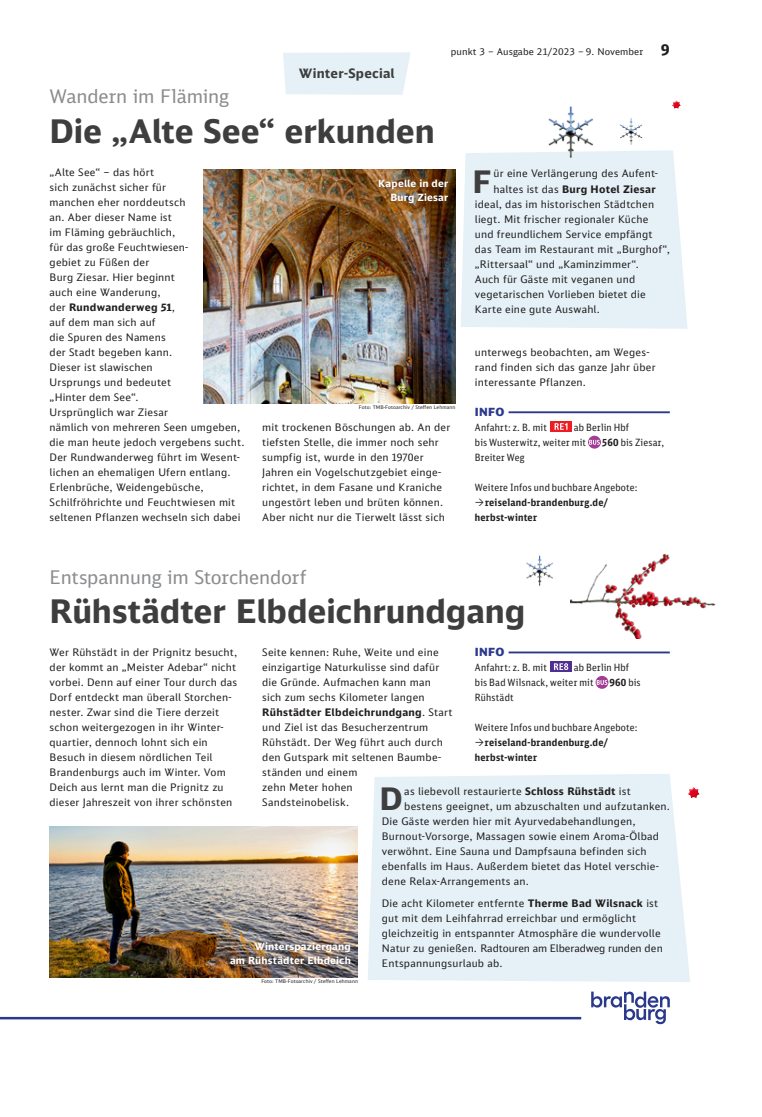
<style>
.page{position:relative;width:762px;height:1117px;background:#fff}
.page>*{position:absolute;margin:0;border:0;box-sizing:border-box;transform-origin:0 0}
.t1{font:700 32.5px "DB Sans Alternate";letter-spacing:-.005em;color:#3e3e3f}
.t2{font:700 31px "DB Sans Alternate";color:#3e3e3f}
.t3{font:18.75px "DB Sans";letter-spacing:-.01em;color:#8a8c8f}
.t4{font:700 13px "DB Sans Alternate";letter-spacing:.015em;color:#3e3e3f}
.t5{font:900 11.25px "DB Sans Alternate";letter-spacing:.02em;color:#2a398b}
.t6{font:10.38px/15px "DB Sans Alternate";letter-spacing:.02em;color:#231f20}
.t7{font:700 10.38px "DB Sans Alternate";letter-spacing:.025em;color:#231f20}
.t8{font:10px/15px "DB Sans Cond";letter-spacing:.02em;color:#231f20}
.t9{font:700 10px "DB Sans Cond";letter-spacing:.025em;color:#231f20}
.t10{font:700 10px/13.8px "DB Sans Alternate";letter-spacing:.02em;color:#fff;text-align:right}
.t11{font:9.38px "DB Sans";letter-spacing:.01em;color:#231f20}
.t12{font:5px "DB Sans Alternate";letter-spacing:.01em;color:#231f20}
.s1{font-weight:700;font-size:15px}
.s2{font-weight:700}
.s3{font-weight:400}
</style>
<div class="page">
<div style="left:461px;top:150px;width:226px;height:179px;background:#e5f1f7"></div>
<div style="left:368px;top:774px;width:322px;height:207px;background:#e5f1f7"></div>
<hr style="left:0;top:1016px;width:581px;height:3px;background:#2a398b">
<svg style="left:591px;top:991px;width:79px;height:32px"></svg>
<hr style="left:508px;top:411px;width:162px;height:2px;background:#2a398b">
<svg style="left:550px;top:421px;width:22px;height:11px"></svg>
<svg style="left:554px;top:423px;width:13px;height:6px"></svg>
<svg style="left:588px;top:435px;width:13px;height:13px"></svg>
<svg style="left:589px;top:440px;width:11px;height:4px"></svg>
<hr style="left:508px;top:651px;width:162px;height:2px;background:#2a398b">
<div style="left:550px;top:661px;width:22px;height:11px;background:#502e92"></div>
<svg style="left:554px;top:663px;width:14px;height:7px"></svg>
<svg style="left:595px;top:675px;width:13px;height:13px"></svg>
<svg style="left:597px;top:680px;width:10px;height:4px"></svg>
<img style="left:50px;top:826px;width:308px;height:151px">
<div style="left:227px;top:938px;width:127px;height:29px;background:#231f20;opacity:.35"></div>
<img style="left:204px;top:169px;width:251px;height:235px">
<div style="left:375px;top:176px;width:77px;height:31px;background:#231f20;opacity:.35"></div>
<svg style="left:283px;top:52px;width:128px;height:43px"></svg>
<img style="left:545px;top:106px;width:50px;height:53px">
<img style="left:620px;top:118px;width:23px;height:27px">
<img style="left:526px;top:555px;width:27px;height:31px">
<img style="left:570px;top:553px;width:146px;height:86px">
<div style="left:670px;top:101px;width:11px;height:9px;background:#231f20;opacity:.45"></div>
<div style="left:686px;top:785px;width:14px;height:13px;background:#fff"></div>
<div style="left:686px;top:787px;width:14px;height:12px;background:#231f20;opacity:.45"></div>
<p class="t4" style="left:299px;top:65px;width:97px">Winter-Special</p>
<p class="t11" style="left:451px;top:46px;width:220px">punkt 3 – Ausgabe 21/2023 – 9. November <span class="s1">9</span></p>
<p class="t3" style="left:50px;top:85px;width:181px">Wandern im Fläming</p>
<p class="t1" style="left:50px;top:110px;width:387px">Die „Alte See“ erkunden</p>
<p class="t6" style="left:50px;top:164px;width:196px">„Alte See“ – das hört<br>sich zunächst sicher für<br>manchen eher norddeutsch<br>an. Aber dieser Name ist<br>im Fläming gebräuchlich,<br>für das große Feuchtwiesen-<br>gebiet zu Füßen der<br>Burg Ziesar. Hier beginnt<br>auch eine Wanderung,<br>der <span class="s2">Rundwanderweg 51</span>,<br>auf dem man sich auf<br>die Spuren des Namens<br>der Stadt begeben kann.<br>Dieser ist slawischen<br>Ursprungs und bedeutet<br>„Hinter dem See“.<br>Ursprünglich war Ziesar<br>nämlich von mehreren Seen umgeben, die man heute jedoch vergebens sucht.<br>Der Rundwanderweg führt im Wesent&shy;lichen an ehemaligen Ufern entlang.<br>Erlenbrüche, Weidengebüsche,<br>Schilfröhrichte und Feuchtwiesen mit seltenen Pflanzen wechseln sich dabei</p>
<p class="t10" style="left:378px;top:177px;width:72px">Kapelle in der<br>Burg Ziesar</p>
<p class="t12" style="left:359px;top:404px;width:98px">Foto: TMB-Fotoarchiv / Steffen Lehmann</p>
<p class="t6" style="left:262px;top:419px;width:190px">mit trockenen Böschungen ab. An der tiefsten Stelle, die immer noch sehr sumpfig ist, wurde in den 1970er Jahren ein Vogelschutzgebiet einge&shy;richtet, in dem Fasane und Kraniche ungestört leben und brüten können.<br>Aber nicht nur die Tierwelt lässt sich</p>
<p class="t2" style="left:472px;top:161px;width:21px">F</p>
<p class="t6" style="left:493px;top:166px;width:166px">ür eine Verlängerung des Aufent-</p>
<p class="t7" style="left:493px;top:182px;width:164px"><span class="s3">haltes ist das</span> Burg Hotel Ziesar</p>
<p class="t6" style="left:475px;top:196px;width:181px">ideal, das im historischen Städtchen</p>
<p class="t6" style="left:475px;top:211px;width:175px">liegt. Mit frischer regionaler Küche</p>
<p class="t6" style="left:475px;top:226px;width:179px">und freundlichem Service empfängt</p>
<p class="t6" style="left:475px;top:241px;width:196px">das Team im Restaurant mit „Burghof“,</p>
<p class="t6" style="left:475px;top:256px;width:165px">„Rittersaal“ und „Kaminzimmer“.</p>
<p class="t6" style="left:475px;top:271px;width:162px">Auch für Gäste mit veganen und</p>
<p class="t6" style="left:475px;top:286px;width:172px">vegetarischen Vorlieben bietet die</p>
<p class="t6" style="left:475px;top:301px;width:126px">Karte eine gute Auswahl.</p>
<p class="t6" style="left:475px;top:344px;width:182px">unterwegs beobachten, am Weges&shy;rand finden sich das ganze Jahr über interessante Pflanzen.</p>
<p class="t5" style="left:475px;top:404px;width:31px">INFO</p>
<p class="t8" style="left:475px;top:419px;width:74px">Anfahrt: z. B. mit</p>
<p class="t8" style="left:475px;top:419px;width:156px;text-indent:99px">ab Berlin Hbf bis Wusterwitz, weiter mit</p>
<p class="t8" style="left:602px;top:434px;width:64px"><span class="s2">560</span> bis Ziesar,</p>
<p class="t8" style="left:475px;top:449px;width:51px">Breiter Weg</p>
<p class="t8" style="left:475px;top:479px;width:164px">Weitere Infos und buchbare Angebote:</p>
<p class="t9" style="left:485px;top:496px;width:124px">reiseland-brandenburg.de/</p>
<p class="t9" style="left:475px;top:511px;width:64px">herbst-winter</p>
<p class="t3" style="left:50px;top:565px;width:258px">Entspannung im Storchendorf</p>
<p class="t1" style="left:50px;top:590px;width:477px">Rühstädter Elbdeichrundgang</p>
<p class="t6" style="left:50px;top:644px;width:189px">Wer Rühstädt in der Prignitz besucht, der kommt an „Meister Adebar“ nicht vorbei. Denn auf einer Tour durch das Dorf entdeckt man überall Storchen&shy;nester. Zwar sind die Tiere derzeit schon weitergezogen in ihr Winter&shy;quartier, dennoch lohnt sich ein Besuch in diesem nördlichen Teil Brandenburgs auch im Winter. Vom Deich aus lernt man die Prignitz zu dieser Jahreszeit von ihrer schönsten</p>
<p class="t6" style="left:262px;top:644px;width:192px">Seite kennen: Ruhe, Weite und eine einzigartige Naturkulisse sind dafür die Gründe. Aufmachen kann man sich zum sechs Kilometer langen<br><span class="s2">Rühstädter Elbdeichrundgang</span>. Start und Ziel ist das Besucherzentrum<br>Rühstädt. Der Weg führt auch durch den Gutspark mit seltenen Baumbe&shy;ständen und einem<br>zehn Meter hohen<br>Sandsteinobelisk.</p>
<p class="t5" style="left:475px;top:644px;width:31px">INFO</p>
<p class="t8" style="left:475px;top:659px;width:74px">Anfahrt: z. B. mit</p>
<p class="t8" style="left:475px;top:659px;width:156px;text-indent:99px">ab Berlin Hbf bis Bad Wilsnack, weiter mit</p>
<p class="t9" style="left:609px;top:676px;width:33px">960 <span class="s3">bis</span></p>
<p class="t8" style="left:475px;top:689px;width:40px">Rühstädt</p>
<p class="t8" style="left:475px;top:719px;width:164px">Weitere Infos und buchbare Angebote:</p>
<p class="t9" style="left:485px;top:736px;width:124px">reiseland-brandenburg.de/</p>
<p class="t9" style="left:475px;top:751px;width:64px">herbst-winter</p>
<p class="t2" style="left:379px;top:778px;width:25px">D</p>
<p class="t6" style="left:404px;top:783px;width:228px">as liebevoll restaurierte <span class="s2">Schloss Rühstädt</span> ist</p>
<p class="t6" style="left:404px;top:798px;width:267px">bestens geeignet, um abzuschalten und aufzutanken.</p>
<p class="t6" style="left:382px;top:813px;width:255px">Die Gäste werden hier mit Ayurvedabehandlungen,</p>
<p class="t6" style="left:382px;top:828px;width:279px">Burnout-Vorsorge, Massagen sowie einem Aroma-Ölbad</p>
<p class="t6" style="left:382px;top:843px;width:266px">verwöhnt. Eine Sauna und Dampfsauna befinden sich</p>
<p class="t6" style="left:382px;top:858px;width:279px">ebenfalls im Haus. Außerdem bietet das Hotel verschie-</p>
<p class="t6" style="left:382px;top:873px;width:148px">dene Relax-Arrangements an.</p>
<p class="t6" style="left:382px;top:895px;width:282px">Die acht Kilometer entfernte <span class="s2">Therme Bad Wilsnack</span> ist gut mit dem Leihfahrrad erreichbar und ermöglicht gleichzeitig in entspannter Atmosphäre die wundervolle Natur zu genießen. Radtouren am Elberadweg runden den Entspannungsurlaub ab.</p>
<p class="t10" style="left:230px;top:939px;width:122px">Winterspaziergang<br>am Rühstädter Elbdeich</p>
<p class="t12" style="left:261px;top:977px;width:98px">Foto: TMB-Fotoarchiv / Steffen Lehmann</p>
</div>
